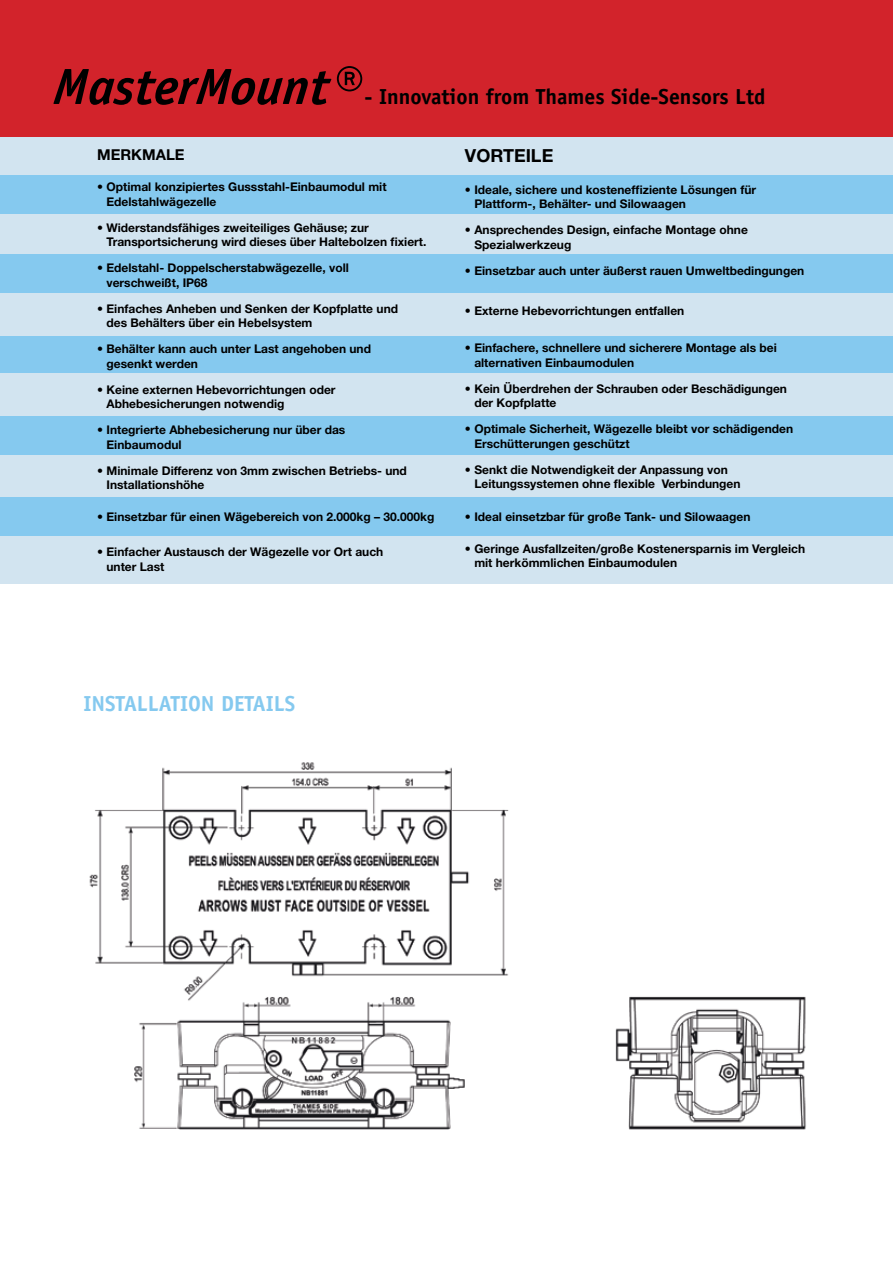
<style>
.page{position:relative;width:893px;height:1263px;background:#fff}
.page>*{position:absolute;margin:0;border:0;box-sizing:border-box;transform-origin:0 0}
.t1{font:italic 700 51px "Officina Sans";color:#000}
.t2{font:700 21.75px "Officina Sans";color:#000}
.t3{font:700 21.75px "Officina Sans";color:#85c9ef}
.t4{font:700 18px "Helvetica Neue";color:#000}
.t5{font:700 15px "Helvetica Neue";color:#000}
.t6{font:700 12px/14.4px "Helvetica Neue";color:#000}
.s1{font-size:54px}
</style>
<div class="page">
<div style="left:0;top:136px;width:893px;height:447px;background:#d2e4f0"></div>
<div style="left:0;top:175px;width:893px;height:38px;background:#85c9ef"></div>
<div style="left:0;top:254px;width:893px;height:38px;background:#85c9ef"></div>
<div style="left:0;top:336px;width:893px;height:37px;background:#85c9ef"></div>
<div style="left:0;top:416px;width:893px;height:38px;background:#85c9ef"></div>
<div style="left:0;top:498px;width:893px;height:38px;background:#85c9ef"></div>
<div style="left:0;top:0;width:893px;height:136px;background:#d2232b"></div>
<img style="left:89px;top:762px;width:717px;height:367px">
<h1 class="t1" style="left:52px;top:56px;width:312px">MasterMount <span class="s1">®</span></h1>
<h2 class="t2" style="left:365px;top:83px;width:402px">- Innovation from Thames Side-Sensors Ltd</h2>
<p class="t5" style="left:97px;top:145px;width:89px">MERKMALE</p>
<p class="t6" style="left:107px;top:180px;width:282px;text-indent:-9px">• Optimal konzipiertes Gussstahl-Einbaumodul mit<br>Edelstahlwägezelle</p>
<p class="t6" style="left:107px;top:220px;width:321px;text-indent:-9px">• Widerstandsfähiges zweiteiliges Gehäuse; zur<br>Transportsicherung wird dieses über Haltebolzen fixiert.</p>
<p class="t6" style="left:107px;top:261px;width:244px;text-indent:-9px">• Edelstahl- Doppelscherstabwägezelle, voll verschweißt, IP68</p>
<p class="t6" style="left:107px;top:301px;width:293px;text-indent:-9px">• Einfaches Anheben und Senken der Kopfplatte und des Behälters über ein Hebelsystem</p>
<p class="t6" style="left:107px;top:342px;width:266px;text-indent:-9px">• Behälter kann auch unter Last angehoben und gesenkt werden</p>
<p class="t6" style="left:107px;top:382px;width:231px;text-indent:-9px">• Keine externen Hebevorrichtungen oder<br>Abhebesicherungen notwendig</p>
<p class="t6" style="left:107px;top:423px;width:240px;text-indent:-9px">• Integrierte Abhebesicherung nur über das<br>Einbaumodul</p>
<p class="t6" style="left:107px;top:463px;width:302px;text-indent:-9px">• Minimale Differenz von 3mm zwischen Betriebs- und<br>Installationshöhe</p>
<p class="t6" style="left:97px;top:509px;width:339px">• Einsetzbar für einen Wägebereich von 2.000kg – 30.000kg</p>
<p class="t6" style="left:107px;top:545px;width:278px;text-indent:-9px">• Einfacher Austausch der Wägezelle vor Ort auch unter Last</p>
<h3 class="t4" style="left:465px;top:145px;width:90px">VORTEILE</h3>
<p class="t6" style="left:474px;top:182px;width:283px;text-indent:-9px">• Ideale, sichere und kosteneffiziente Lösungen für<br>Plattform-, Behälter- und Silowaagen</p>
<p class="t6" style="left:474px;top:222px;width:275px;text-indent:-9px">• Ansprechendes Design, einfache Montage ohne<br>Spezialwerkzeug</p>
<p class="t6" style="left:465px;top:263px;width:341px">• Einsetzbar auch unter äußerst rauen Umweltbedingungen</p>
<p class="t6" style="left:465px;top:303px;width:221px">• Externe Hebevorrichtungen entfallen</p>
<p class="t6" style="left:474px;top:341px;width:304px;text-indent:-9px">• Einfachere, schnellere und sicherere Montage als bei alternativen Einbaumodulen</p>
<p class="t6" style="left:474px;top:381px;width:314px;text-indent:-9px">• Kein Überdrehen der Schrauben oder Beschädigungen der Kopfplatte</p>
<p class="t6" style="left:474px;top:422px;width:320px;text-indent:-9px">• Optimale Sicherheit, Wägezelle bleibt vor schädigenden<br>Erschütterungen geschützt</p>
<p class="t6" style="left:474px;top:462px;width:268px;text-indent:-9px">• Senkt die Notwendigkeit der Anpassung von<br>Leitungssystemen ohne flexible Verbindungen</p>
<p class="t6" style="left:465px;top:510px;width:287px">• Ideal einsetzbar für große Tank- und Silowaagen</p>
<p class="t6" style="left:474px;top:541px;width:332px;text-indent:-9px">• Geringe Ausfallzeiten/große Kostenersparnis im Vergleich mit herkömmlichen Einbaumodulen</p>
<h2 class="t3" style="left:83px;top:690px;width:213px">INSTALLATION DETAILS</h2>
</div>
